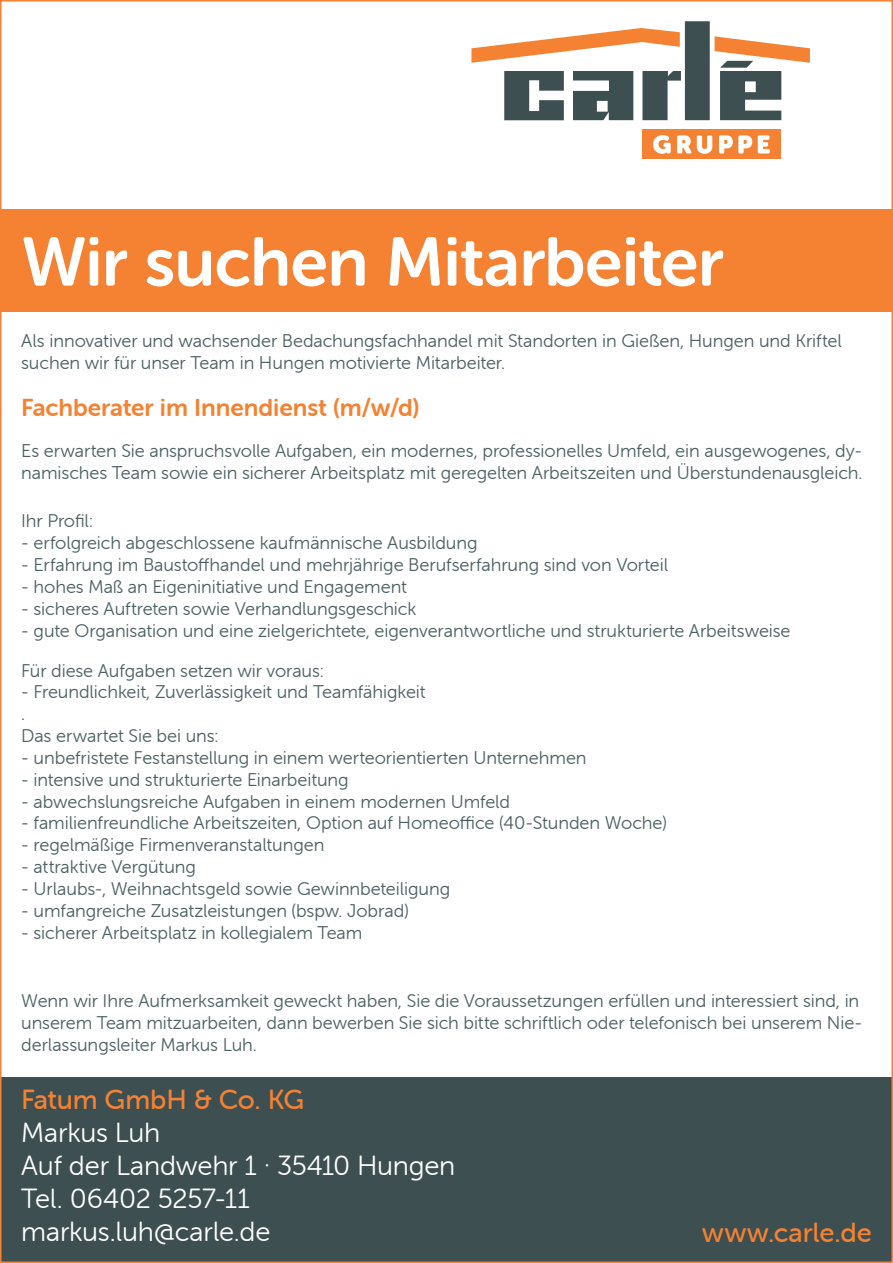
<style>
.page{position:relative;width:893px;height:1263px;background:#fff}
.page>*{position:absolute;margin:0;border:0;box-sizing:border-box;transform-origin:0 0}
.t1{font:68.4px "Museo Sans Rounded 700";letter-spacing:-.01em;color:#fff}
.t2{font:27.6px/33.2px "Museo Sans Rounded 300";letter-spacing:-.005em;color:#fff}
.t3{font:27.6px "Museo Sans Rounded 500";letter-spacing:-.005em;color:#f48232}
.t4{font:24.45px "Museo Sans Rounded 700";color:#f48232}
.t5{font:18.3px/21.9px "Museo Sans Rounded 300";letter-spacing:-.005em;color:#4e6062}
</style>
<div class="page">
<div style="left:0;top:1078px;width:893px;height:185px;background:#3d4f51"></div>
<div style="left:0;top:209px;width:893px;height:102px;background:#f48232"></div>
<div style="left:642px;top:130px;width:139px;height:29px;background:#f48232"></div>
<svg style="left:653px;top:135px;width:18px;height:19px"></svg>
<svg style="left:677px;top:135px;width:35px;height:19px"></svg>
<svg style="left:719px;top:135px;width:33px;height:18px"></svg>
<svg style="left:758px;top:135px;width:12px;height:18px"></svg>
<svg style="left:504px;top:71px;width:60px;height:49px"></svg>
<svg style="left:642px;top:71px;width:39px;height:49px"></svg>
<div style="left:685px;top:21px;width:25px;height:99px;background:#3d4f51"></div>
<svg style="left:573px;top:71px;width:60px;height:49px;background:#5e6d6f"></svg>
<svg style="left:471px;top:28px;width:209px;height:35px"></svg>
<svg style="left:715px;top:36px;width:95px;height:84px"></svg>
<h1 class="t1" style="left:21px;top:224px;width:704px">Wir suchen Mitarbeiter</h1>
<p class="t5" style="left:21px;top:330px;width:822px">Als innovativer und wachsender Bedachungsfachhandel mit Standorten in Gießen, Hungen und Kriftel suchen wir für unser Team in Hungen motivierte Mitarbeiter.</p>
<p class="t4" style="left:21px;top:394px;width:400px">Fachberater im Innendienst (m/w/d)</p>
<p class="t5" style="left:21px;top:440px;width:843px">Es erwarten Sie anspruchsvolle Aufgaben, ein modernes, professionelles Umfeld, ein ausgewogenes, dy&shy;namisches Team sowie ein sicherer Arbeitsplatz mit geregelten Arbeitszeiten und Überstundenausgleich.</p>
<p class="t5" style="left:21px;top:510px;width:73px">Ihr Profil:</p>
<p class="t5" style="left:21px;top:532px;width:458px">- erfolgreich abgeschlossene kaufmännische Ausbildung</p>
<p class="t5" style="left:21px;top:554px;width:648px">- Erfahrung im Baustoffhandel und mehrjährige Berufserfahrung sind von Vorteil</p>
<p class="t5" style="left:21px;top:576px;width:387px">- hohes Maß an Eigeninitiative und Engagement</p>
<p class="t5" style="left:21px;top:598px;width:397px">- sicheres Auftreten sowie Verhandlungsgeschick</p>
<p class="t5" style="left:21px;top:620px;width:771px">- gute Organisation und eine zielgerichtete, eigenverantwortliche und strukturierte Arbeitsweise</p>
<p class="t5" style="left:21px;top:659px;width:304px">Für diese Aufgaben setzen wir voraus:</p>
<p class="t5" style="left:21px;top:681px;width:406px">- Freundlichkeit, Zuverlässigkeit und Teamfähigkeit</p>
<p class="t5" style="left:21px;top:703px;width:6px">.</p>
<p class="t5" style="left:21px;top:724px;width:199px">Das erwartet Sie bei uns:</p>
<p class="t5" style="left:21px;top:746px;width:567px">- unbefristete Festanstellung in einem werteorientierten Unternehmen</p>
<p class="t5" style="left:21px;top:768px;width:329px">- intensive und strukturierte Einarbeitung</p>
<p class="t5" style="left:21px;top:790px;width:490px">- abwechslungsreiche Aufgaben in einem modernen Umfeld</p>
<p class="t5" style="left:21px;top:812px;width:647px">- familienfreundliche Arbeitszeiten, Option auf Homeoffice (40-Stunden Woche)</p>
<p class="t5" style="left:21px;top:834px;width:305px">- regelmäßige Firmenveranstaltungen</p>
<p class="t5" style="left:21px;top:856px;width:176px">- attraktive Vergütung</p>
<p class="t5" style="left:21px;top:878px;width:431px">- Urlaubs-, Weihnachtsgeld sowie Gewinnbeteiligung</p>
<p class="t5" style="left:21px;top:900px;width:389px">- umfangreiche Zusatzleistungen (bspw. Jobrad)</p>
<p class="t5" style="left:21px;top:922px;width:343px">- sicherer Arbeitsplatz in kollegialem Team</p>
<p class="t5" style="left:21px;top:990px;width:842px">Wenn wir Ihre Aufmerksamkeit geweckt haben, Sie die Voraussetzungen erfüllen und interessiert sind, in unserem Team mitzuarbeiten, dann bewerben Sie sich bitte schriftlich oder telefonisch bei unserem Nie&shy;derlassungsleiter Markus Luh.</p>
<p class="t3" style="left:21px;top:1084px;width:285px">Fatum GmbH &amp; Co. KG</p>
<p class="t2" style="left:21px;top:1116px;width:141px">Markus Luh</p>
<p class="t2" style="left:21px;top:1149px;width:435px">Auf der Landwehr 1 · 35410 Hungen<br>Tel. 06402 5257-11 markus.luh@carle.de</p>
<h2 class="t3" style="left:702px;top:1217px;width:171px">www.carle.de</h2>
</div>
